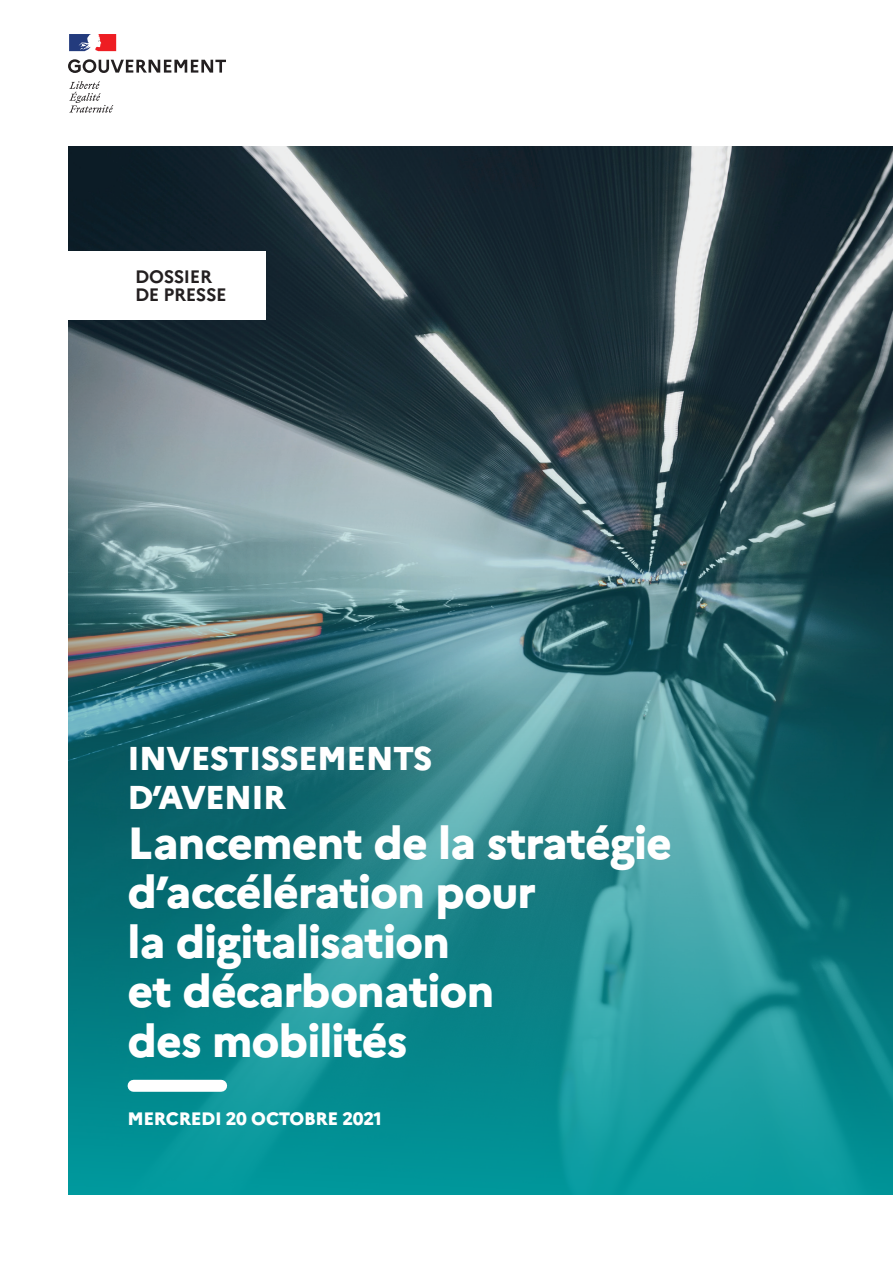
<style>
.page{position:relative;width:893px;height:1263px;background:#fff}
.page>*{position:absolute;margin:0;border:0;box-sizing:border-box;transform-origin:0 0}
.t1{font:800 45px/49.5px "Marianne";letter-spacing:-.02em;color:#fff}
.t2{font:800 33px/39px "Marianne";letter-spacing:-.02em;color:#fff}
.t3{font:800 18px "Marianne";letter-spacing:-.02em;color:#fff}
.t4{font:700 18px/18px "Marianne";letter-spacing:-.02em;color:#231f20}
</style>
<div class="page">
<img style="left:68px;top:147px;width:825px;height:224px">
<svg style="left:68px;top:59px;width:158px;height:14px"></svg>
<svg style="left:69px;top:81px;width:44px;height:32px"></svg>
<svg style="left:69px;top:34px;width:47px;height:17px"></svg>
<img style="left:68px;top:371px;width:825px;height:824px">
<div style="left:47px;top:252px;width:218px;height:68px;background:#fff"></div>
<div style="left:134px;top:1080px;width:87px;height:12px;background:#fff"></div>
<p class="t4" style="left:135px;top:268px;width:93px">DOSSIER<br>DE PRESSE</p>
<p class="t2" style="left:128px;top:739px;width:307px">INVESTISSEMENTS<br>D’AVENIR</p>
<p class="t1" style="left:128px;top:818px;width:546px">Lancement de la stratégie d’accélération pour<br>la digitalisation<br>et décarbonation<br>des mobilités</p>
<p class="t3" style="left:128px;top:1107px;width:256px">MERCREDI 20 OCTOBRE 2021</p>
</div>
